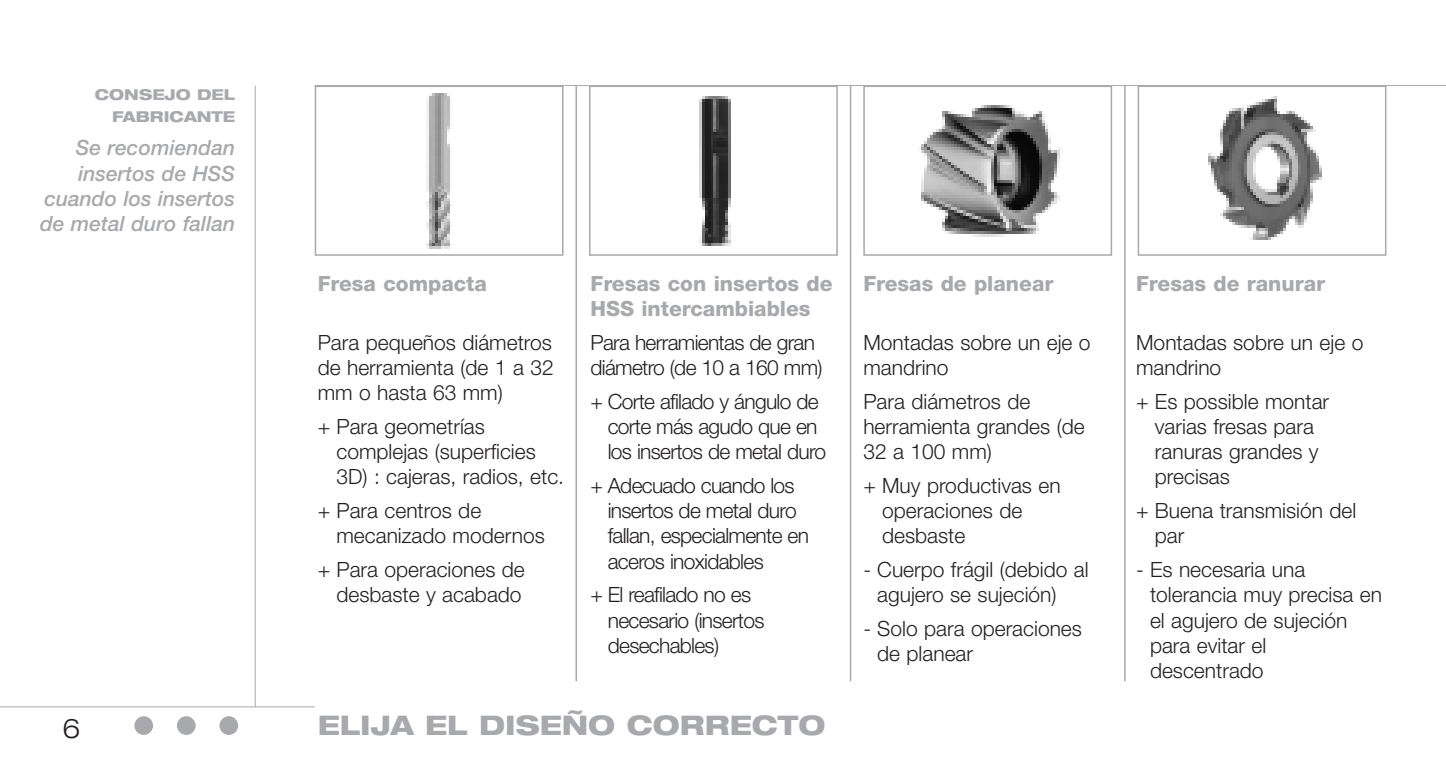
<style>
.page{position:relative;width:1446px;height:766px;background:#fff}
.page>*{position:absolute;margin:0;border:0;box-sizing:border-box;transform-origin:0 0}
.t1{font:800 expanded 27px "Helvetica Neue";color:#a8a9ad}
.t2{font:300 expanded 27px "Helvetica Neue";color:#231f20}
.t3{font:300 21px/25.2px "Helvetica Neue";color:#231f20}
.t4{font:300 21px/25.2px "Helvetica Neue";letter-spacing:-.035em;color:#231f20}
.t5{font:800 21px/25.2px "Helvetica Neue";color:#a8a9ad}
.t6{font:italic 500 21px/25.2px "Helvetica Neue";color:#a8a9ad;text-align:right}
.t7{font:800 expanded 15px/21.9px "Helvetica Neue";color:#a8a9ad;text-align:right}
</style>
<div class="page">
<div style="left:219px;top:716px;width:19px;height:18px;background:#a8a9ad;border-radius:50%"></div>
<div style="left:177px;top:716px;width:19px;height:18px;background:#a8a9ad;border-radius:50%"></div>
<div style="left:134px;top:716px;width:19px;height:18px;background:#a8a9ad;border-radius:50%"></div>
<hr style="left:0;top:706px;width:315px;height:1px;background:#a8a9ad">
<hr style="left:255px;top:85px;width:1px;height:621px;background:#a8a9ad">
<img style="left:426px;top:93px;width:27px;height:156px">
<div style="left:315px;top:85px;width:248px;height:171px;border:2px solid #a8a9ad"></div>
<img style="left:699px;top:96px;width:32px;height:150px">
<div style="left:589px;top:85px;width:249px;height:171px;border:2px solid #a8a9ad"></div>
<img style="left:918px;top:105px;width:142px;height:132px">
<div style="left:863px;top:85px;width:249px;height:171px;border:2px solid #a8a9ad"></div>
<img style="left:1208px;top:96px;width:114px;height:144px">
<div style="left:1137px;top:85px;width:249px;height:171px;border:2px solid #a8a9ad"></div>
<hr style="left:315px;top:85px;width:1131px;height:1px;background:#a8a9ad">
<hr style="left:575px;top:85px;width:2px;height:596px;background:#a8a9ad">
<hr style="left:850px;top:85px;width:1px;height:596px;background:#a8a9ad">
<hr style="left:1124px;top:85px;width:1px;height:596px;background:#a8a9ad">
<p class="t7" style="left:95px;top:84px;width:142px">CONSEJO DEL<br>FABRICANTE</p>
<p class="t6" style="left:40px;top:137px;width:197px">Se recomiendan insertos de HSS cuando los insertos de metal duro fallan</p>
<p class="t2" style="left:63px;top:718px;width:20px">6</p>
<p class="t5" style="left:318px;top:272px;width:171px">Fresa compacta</p>
<p class="t3" style="left:318px;top:331px;width:237px;text-align:justify">Para pequeños diámetros de herramienta (de 1 a 32 mm o hasta 63 mm)</p>
<p class="t3" style="left:336px;top:415px;width:229px;text-indent:-19px">+ Para geometrías complejas (superficies<br>3D) : cajeras, radios, etc.</p>
<p class="t3" style="left:336px;top:500px;width:210px;text-indent:-19px">+ Para centros de mecanizado modernos</p>
<p class="t3" style="left:318px;top:558px;width:209px;text-align:right">+ Para operaciones de desbaste y acabado</p>
<p class="t5" style="left:590px;top:272px;width:244px">Fresas con insertos de<br>HSS intercambiables</p>
<p class="t4" style="left:590px;top:331px;width:234px">Para herramientas de gran diámetro (de 10 a 160 mm)</p>
<p class="t4" style="left:608px;top:390px;width:220px;text-indent:-17px">+ Corte afilado y ángulo de corte más agudo que en los insertos de metal duro</p>
<p class="t4" style="left:608px;top:474px;width:203px;text-indent:-17px">+ Adecuado cuando los insertos de metal duro fallan, especialmente en aceros inoxidables</p>
<p class="t4" style="left:608px;top:584px;width:158px;text-indent:-17px">+ El reafilado no es necesario (insertos desechables)</p>
<p class="t1" style="left:318px;top:714px;width:509px">ELIJA EL DISEÑO CORRECTO</p>
<p class="t5" style="left:863px;top:272px;width:192px">Fresas de planear</p>
<p class="t3" style="left:863px;top:331px;width:229px">Montadas sobre un eje o mandrino</p>
<p class="t3" style="left:863px;top:390px;width:223px">Para diámetros de herramienta grandes (de<br>32 a 100 mm)</p>
<p class="t3" style="left:882px;top:474px;width:180px;text-indent:-19px">+ Muy productivas en operaciones de desbaste</p>
<p class="t3" style="left:877px;top:558px;width:213px;text-indent:-14px">- Cuerpo frágil (debido al agujero se sujeción)</p>
<p class="t3" style="left:877px;top:617px;width:206px;text-indent:-14px">- Solo para operaciones de planear</p>
<p class="t5" style="left:1136px;top:272px;width:190px">Fresas de ranurar</p>
<p class="t3" style="left:1136px;top:331px;width:229px">Montadas sobre un eje o mandrino</p>
<p class="t3" style="left:1155px;top:390px;width:176px;text-indent:-19px">+ Es possible montar varias fresas para ranuras grandes y precisas</p>
<p class="t3" style="left:1155px;top:500px;width:203px;text-indent:-19px">+ Buena transmisión del par</p>
<p class="t3" style="left:1150px;top:558px;width:233px;text-indent:-14px">- Es necesaria una tolerancia muy precisa en el agujero de sujeción para evitar el descentrado</p>
</div>
